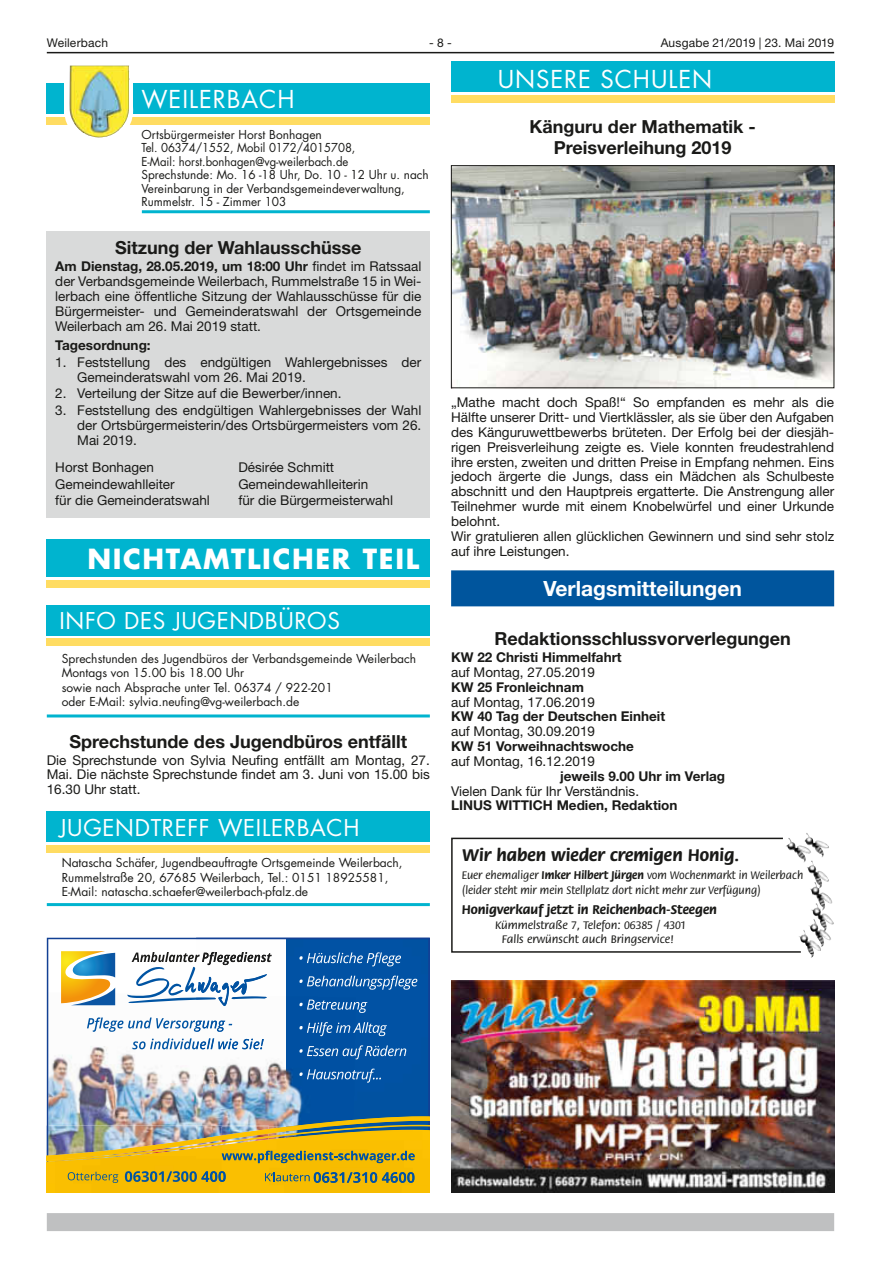
<style>
.page{position:relative;width:881px;height:1263px;background:#fff}
.page>*{position:absolute;margin:0;border:0;box-sizing:border-box;transform-origin:0 0}
.t1{font:700 27px "Shvgbd Gsyssf Futura";letter-spacing:.06em;color:#fff}
.t2{font:24px "Mvrdgq Stmgsg Futura";letter-spacing:.04em;color:#fff}
.t3{font:24px "Futura LT";letter-spacing:.04em;color:#fff}
.t4{font:22.5px "Futura LT";letter-spacing:.03em;color:#fff}
.t5{font:22.5px "Futura LT Book 2";letter-spacing:.03em;color:#fff}
.t6{font:700 21px "Helvetica Neue LT";color:#fff}
.t7{font:700 18px/21.6px "Helvetica Neue LT";color:#1a1a18;text-align:center}
.t8{font:700 18px "Flora LT";color:#1a1a18}
.t9{font:13.5px/14.9px "Helvetica Neue LT Roman 19";color:#1a1a18;text-align:justify}
.t10{font:700 13.5px "Helvetica Neue LT";color:#1a1a18}
.t11{font:700 13.5px "Flora LT";color:#1a1a18}
.t12{font:12px/13.5px "Futura LT";color:#1a1a18}
.t13{font:12px/14.4px "Futura LT Book 2";color:#1a1a18}
.t14{font:500 12px/14.4px "Flora LT";color:#1a1a18;scale:.94 1}
.t15{font:500 12px/14.4px "Flora LT";color:#1a1a18;text-align:center}
.t16{font:12px "Helvetica Neue LT Roman 19";letter-spacing:.01em;color:#1a1a18}
.s1{font-family:"Helvetica Neue LT Roman 19";font-weight:400}
.s2{font-weight:700}
</style>
<div class="page">
<hr style="left:47px;top:52px;width:786px;height:1px;background:#1a1a18">
<div style="left:451px;top:570px;width:382px;height:36px;background:#00559d"></div>
<div style="left:451px;top:95px;width:382px;height:8px;background:#ffdc62"></div>
<div style="left:451px;top:62px;width:382px;height:30px;background:#00b4cf"></div>
<img style="left:453px;top:167px;width:378px;height:219px">
<div style="left:451px;top:165px;width:382px;height:223px;border:1px solid #1a1a18"></div>
<div style="left:47px;top:117px;width:382px;height:8px;background:#ffdc62"></div>
<div style="left:47px;top:84px;width:382px;height:30px;background:#00b4cf"></div>
<div style="left:64px;top:62px;width:69px;height:52px;background:#fff"></div>
<div style="left:64px;top:76px;width:69px;height:69px;background:#fff;border-radius:50%"></div>
<img style="left:69px;top:66px;width:60px;height:72px">
<hr style="left:142px;top:210px;width:287px;height:3px;background:#00b4cf">
<div style="left:47px;top:232px;width:382px;height:286px;background:#d9dada"></div>
<div style="left:47px;top:580px;width:382px;height:8px;background:#ffdc62"></div>
<div style="left:47px;top:539px;width:382px;height:38px;background:#00b4cf"></div>
<div style="left:47px;top:639px;width:382px;height:7px;background:#ffdc62"></div>
<div style="left:47px;top:605px;width:382px;height:30px;background:#00b4cf"></div>
<hr style="left:47px;top:714px;width:382px;height:3px;background:#00b4cf">
<div style="left:47px;top:845px;width:382px;height:8px;background:#ffdc62"></div>
<div style="left:47px;top:811px;width:382px;height:31px;background:#00b4cf"></div>
<hr style="left:47px;top:903px;width:382px;height:3px;background:#00b4cf">
<div style="left:451px;top:838px;width:373px;height:115px;border:2px solid #1a1a18"></div>
<svg style="left:782px;top:837px;width:42px;height:121px"></svg>
<img style="left:784px;top:833px;width:49px;height:114px">
<img style="left:47px;top:938px;width:149px;height:178px">
<svg style="left:61px;top:951px;width:54px;height:54px;background:#a7a777"></svg>
<img style="left:196px;top:938px;width:233px;height:178px">
<svg style="left:127px;top:952px;width:144px;height:54px"></svg>
<img style="left:198px;top:974px;width:69px;height:21px">
<img style="left:196px;top:996px;width:70px;height:4px">
<svg style="left:87px;top:1017px;width:145px;height:15px"></svg>
<svg style="left:132px;top:1038px;width:132px;height:11px"></svg>
<img style="left:47px;top:1116px;width:382px;height:77px">
<svg style="left:299px;top:952px;width:102px;height:14px"></svg>
<svg style="left:299px;top:976px;width:118px;height:14px;background:#3b79b8"></svg>
<svg style="left:299px;top:999px;width:68px;height:14px"></svg>
<svg style="left:299px;top:1022px;width:88px;height:14px"></svg>
<svg style="left:299px;top:1045px;width:107px;height:14px"></svg>
<svg style="left:299px;top:1068px;width:82px;height:15px"></svg>
<img style="left:451px;top:980px;width:382px;height:213px">
<div style="left:47px;top:1213px;width:786px;height:18px;background:#bfc0c1"></div>
<p class="t16" style="left:47px;top:36px;width:63px">Weilerbach</p>
<p class="t16" style="left:429px;top:36px;width:24px">- 8 -</p>
<p class="t16" style="left:660px;top:36px;width:175px">Ausgabe 21/2019 | 23. Mai 2019</p>
<h2 class="t2" style="left:497px;top:64px;width:216px">UNSERE SCHULEN</h2>
<h3 class="t7" style="left:529px;top:115px;width:227px">Känguru der Mathematik -<br>Preisverleihung 2019</h3>
<h2 class="t3" style="left:141px;top:84px;width:154px">WEILERBACH</h2>
<p class="t12" style="left:141px;top:128px;width:288px">Ortsbürgermeister Horst Bonhagen<br>Tel. 06374/1552, Mobil 0172/4015708,<br>E-Mail: horst.bonhagen@vg-weilerbach.de<br>Sprechstunde: Mo. 16 -18 Uhr, Do. 10 - 12 Uhr u. nach Vereinbarung in der Verbandsgemeindeverwaltung, Rummelstr. 15 - Zimmer 103</p>
<h3 class="t7" style="left:115px;top:237px;width:248px">Sitzung der Wahlausschüsse</h3>
<p class="t10" style="left:55px;top:258px;width:367px">Am Dienstag, 28.05.2019, um 18:00 Uhr <span class="s1">findet im Ratssaal</span></p>
<p class="t9" style="left:55px;top:274px;width:367px">der Verbandsgemeinde Weilerbach, Rummelstraße 15 in Wei&shy;lerbach eine öffentliche Sitzung der Wahlausschüsse für die Bürgermeister- und Gemeinderatswahl der Ortsgemeinde Weilerbach am 26. Mai 2019 statt.</p>
<p class="t10" style="left:55px;top:337px;width:97px">Tagesordnung:</p>
<p class="t9" style="left:77px;top:354px;width:345px;text-indent:-22px">1. Feststellung des endgültigen Wahlergebnisses der<br>Gemeinderatswahl vom 26. Mai 2019.</p>
<p class="t9" style="left:55px;top:386px;width:287px">2. Verteilung der Sitze auf die Bewerber/innen.</p>
<p class="t9" style="left:77px;top:402px;width:345px;text-indent:-22px">3. Feststellung des endgültigen Wahlergebnisses der Wahl der Ortsbürgermeisterin/des Ortsbürgermeisters vom 26.<br>Mai 2019.</p>
<p class="t9" style="left:55px;top:460px;width:100px">Horst Bonhagen</p>
<p class="t9" style="left:238px;top:460px;width:97px">Désirée Schmitt</p>
<p class="t9" style="left:55px;top:476px;width:121px">Gemeindewahlleiter</p>
<p class="t9" style="left:238px;top:476px;width:131px">Gemeindewahlleiterin</p>
<p class="t9" style="left:55px;top:493px;width:156px">für die Gemeinderatswahl</p>
<p class="t9" style="left:238px;top:493px;width:156px">für die Bürgermeisterwahl</p>
<h1 class="t1" style="left:87px;top:541px;width:333px">NICHTAMTLICHER TEIL</h1>
<h3 class="t5" style="left:60px;top:606px;width:282px">INFO DES JUGENDBÜROS</h3>
<p class="t13" style="left:62px;top:651px;width:356px">Sprechstunden des Jugendbüros der Verbandsgemeinde Weilerbach Montags von 15.00 bis 18.00 Uhr<br>sowie nach Absprache unter Tel. 06374 / 922-201<br>oder E-Mail: sylvia.neufing@vg-weilerbach.de</p>
<h3 class="t7" style="left:69px;top:730px;width:339px">Sprechstunde des Jugendbüros entfällt</h3>
<p class="t9" style="left:47px;top:752px;width:384px">Die Sprechstunde von Sylvia Neufing entfällt am Montag, 27.<br>Mai. Die nächste Sprechstunde findet am 3. Juni von 15.00 bis 16.30 Uhr statt.</p>
<h3 class="t4" style="left:60px;top:813px;width:301px">JUGENDTREFF WEILERBACH</h3>
<p class="t12" style="left:62px;top:856px;width:342px;line-height:14.4px">Natascha Schäfer, Jugendbeauftragte Ortsgemeinde Weilerbach,<br>Rummelstraße 20, 67685 Weilerbach, Tel.: 0151 18925581,<br>E-Mail: natascha.schaefer@weilerbach-pfalz.de</p>
<p class="t9" style="left:451px;top:395px;width:384px;text-align:left">„Mathe macht doch Spaß!“ So empfanden es mehr als die Hälfte unserer Dritt- und Viertklässler, als sie über den Aufgaben des Känguruwettbewerbs brüteten. Der Erfolg bei der diesjäh&shy;rigen Preisverleihung zeigte es. Viele konnten freudestrahlend ihre ersten, zweiten und dritten Preise in Empfang nehmen. Eins jedoch ärgerte die Jungs, dass ein Mädchen als Schulbeste abschnitt und den Hauptpreis ergatterte. Die Anstrengung aller Teilnehmer wurde mit einem Knobelwürfel und einer Urkunde belohnt.<br>Wir gratulieren allen glücklichen Gewinnern und sind sehr stolz auf ihre Leistungen.</p>
<h3 class="t6" style="left:543px;top:575px;width:200px">Verlagsmitteilungen</h3>
<h3 class="t7" style="left:494px;top:627px;width:298px">Redaktionsschlussvorverlegungen</h3>
<p class="t10" style="left:451px;top:649px;width:172px">KW 22 Christi Himmelfahrt</p>
<p class="t9" style="left:451px;top:664px;width:145px">auf Montag, 27.05.2019</p>
<p class="t10" style="left:451px;top:678px;width:134px">KW 25 Fronleichnam</p>
<p class="t9" style="left:451px;top:694px;width:145px">auf Montag, 17.06.2019</p>
<p class="t10" style="left:451px;top:708px;width:215px">KW 40 Tag der Deutschen Einheit</p>
<p class="t9" style="left:451px;top:724px;width:145px">auf Montag, 30.09.2019</p>
<p class="t10" style="left:451px;top:738px;width:184px">KW 51 Vorweihnachtswoche</p>
<p class="t9" style="left:451px;top:753px;width:145px">auf Montag, 16.12.2019</p>
<p class="t10" style="left:560px;top:768px;width:166px">jeweils 9.00 Uhr im Verlag</p>
<p class="t9" style="left:451px;top:783px;width:189px">Vielen Dank für Ihr Verständnis.</p>
<p class="t10" style="left:451px;top:797px;width:228px">LINUS WITTICH Medien, Redaktion</p>
<h3 class="t8" style="left:461px;top:845px;width:279px">Wir haben wieder cremigen Honig.</h3>
<p class="t14" style="left:461px;top:869px;width:364px">Euer ehemaliger <span class="s2">Imker Hilbert Jürgen</span> vom Wochenmarkt in Weilerbach (leider steht mir mein Stellplatz dort nicht mehr zur Verfügung)</p>
<p class="t11" style="left:461px;top:903px;width:256px">Honigverkauf jetzt in Reichenbach-Steegen</p>
<p class="t15" style="left:495px;top:918px;width:192px">Kümmelstraße 7, Telefon: 06385 / 4301<br>Falls erwünscht auch Bringservice!</p>
</div>
